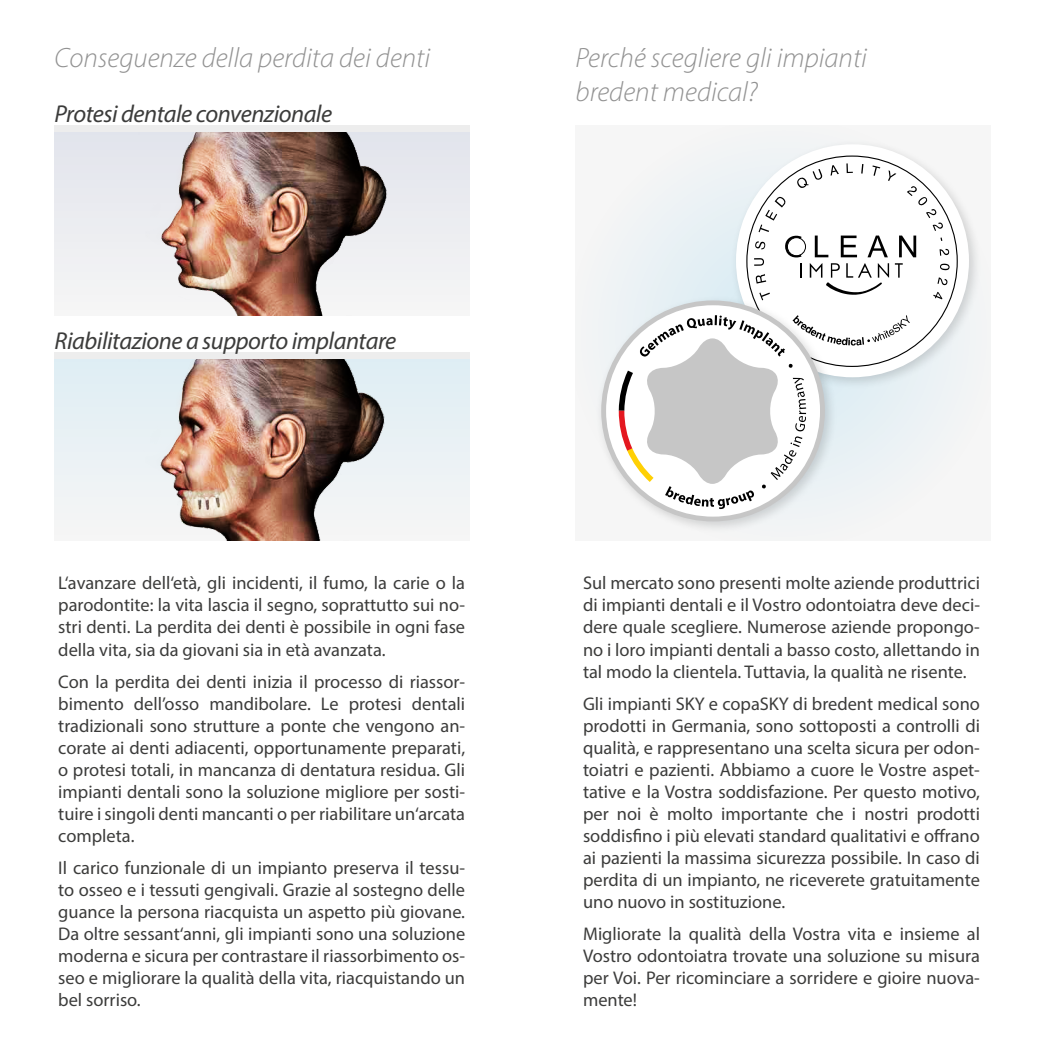
<style>
.page{position:relative;width:1042px;height:1042px;background:#fff}
.page>*{position:absolute;margin:0;border:0;box-sizing:border-box;transform-origin:0 0}
.t1{font:italic 300 28px/33.6px "Myriad Pro";color:#929292}
.t2{font:italic 24.5px "Myriad Pro";letter-spacing:-.02em;color:#3c3c3b}
.t3{font:18.38px/22.1px "Myriad Pro";color:#3c3c3b;text-align:justify}
</style>
<div class="page">
<svg style="left:575px;top:126px;width:416px;height:415px;fill:#f3f4f5"></svg>
<div style="left:730px;top:138px;width:252px;height:252px;background:#000;opacity:.15"></div>
<div style="left:736px;top:144px;width:233px;height:233px;background:#fff;border-radius:50%"></div>
<svg style="left:746px;top:155px;width:212px;height:212px"></svg>
<svg style="left:754px;top:163px;width:195px;height:137px"></svg>
<div style="left:55px;top:353px;width:415px;height:188px;background:#eaf1f5"></div>
<div style="left:55px;top:126px;width:415px;height:190px;background:#ebedf1"></div>
<img style="left:138px;top:359px;width:248px;height:181px">
<img style="left:138px;top:132px;width:252px;height:184px">
<div style="left:55px;top:126px;width:415px;height:6px;background:#ededed"></div>
<div style="left:55px;top:352px;width:415px;height:7px;background:#ededed"></div>
<div style="left:595px;top:295px;width:243px;height:239px;background:#000;opacity:.15"></div>
<svg style="left:601px;top:300px;width:224px;height:221px;fill:#eef2f5"></svg>
<svg style="left:604px;top:304px;width:217px;height:214px"></svg>
<svg style="left:639px;top:315px;width:146px;height:42px"></svg>
<svg style="left:665px;top:486px;width:89px;height:23px"></svg>
<svg style="left:761px;top:378px;width:45px;height:111px"></svg>
<svg style="left:788px;top:363px;width:5px;height:5px"></svg>
<svg style="left:619px;top:371px;width:34px;height:111px"></svg>
<h1 class="t1" style="left:55px;top:41px;width:377px">Conseguenze della perdita dei denti</h1>
<h2 class="t2" style="left:55px;top:99px;width:279px">Protesi dentale convenzionale</h2>
<h2 class="t2" style="left:55px;top:326px;width:343px">Riabilitazione a supporto implantare</h2>
<p class="t3" style="left:58px;top:572px;width:408px">L‘avanzare dell‘età, gli incidenti, il fumo, la carie o la parodontite: la vita lascia il segno, soprattutto sui no&shy;stri denti. La perdita dei denti è possibile in ogni fase della vita, sia da giovani sia in età avanzata.</p>
<p class="t3" style="left:58px;top:670px;width:408px">Con la perdita dei denti inizia il processo di riassor&shy;bimento dell’osso mandibolare. Le protesi dentali tradizionali sono strutture a ponte che vengono an&shy;corate ai denti adiacenti, opportunamente preparati, o protesi totali, in mancanza di dentatura residua. Gli impianti dentali sono la soluzione migliore per sosti&shy;tuire i singoli denti mancanti o per riabilitare un‘arcata completa.</p>
<p class="t3" style="left:58px;top:856px;width:408px">Il carico funzionale di un impianto preserva il tessu&shy;to osseo e i tessuti gengivali. Grazie al sostegno delle guance la persona riacquista un aspetto più giovane.<br>Da oltre sessant‘anni, gli impianti sono una soluzione moderna e sicura per contrastare il riassorbimento os&shy;seo e migliorare la qualità della vita, riacquistando un bel sorriso.</p>
<h1 class="t1" style="left:575px;top:41px;width:293px">Perché scegliere gli impianti bredent medical?</h1>
<p class="t3" style="left:583px;top:572px;width:398px">Sul mercato sono presenti molte aziende produttrici di impianti dentali e il Vostro odontoiatra deve deci&shy;dere quale scegliere. Numerose aziende propongo&shy;no i loro impianti dentali a basso costo, allettando in tal modo la clientela. Tuttavia, la qualità ne risente.</p>
<p class="t3" style="left:583px;top:692px;width:398px">Gli impianti SKY e copaSKY di bredent medical sono prodotti in Germania, sono sottoposti a controlli di qualità, e rappresentano una scelta sicura per odon&shy;toiatri e pazienti. Abbiamo a cuore le Vostre aspet&shy;tative e la Vostra soddisfazione. Per questo motivo, per noi è molto importante che i nostri prodotti soddisfino i più elevati standard qualitativi e offrano ai pazienti la massima sicurezza possibile. In caso di perdita di un impianto, ne riceverete gratuitamente uno nuovo in sostituzione.</p>
<p class="t3" style="left:583px;top:922px;width:398px">Migliorate la qualità della Vostra vita e insieme al Vostro odontoiatra trovate una soluzione su misura per Voi. Per ricominciare a sorridere e gioire nuova&shy;mente!</p>
</div>
